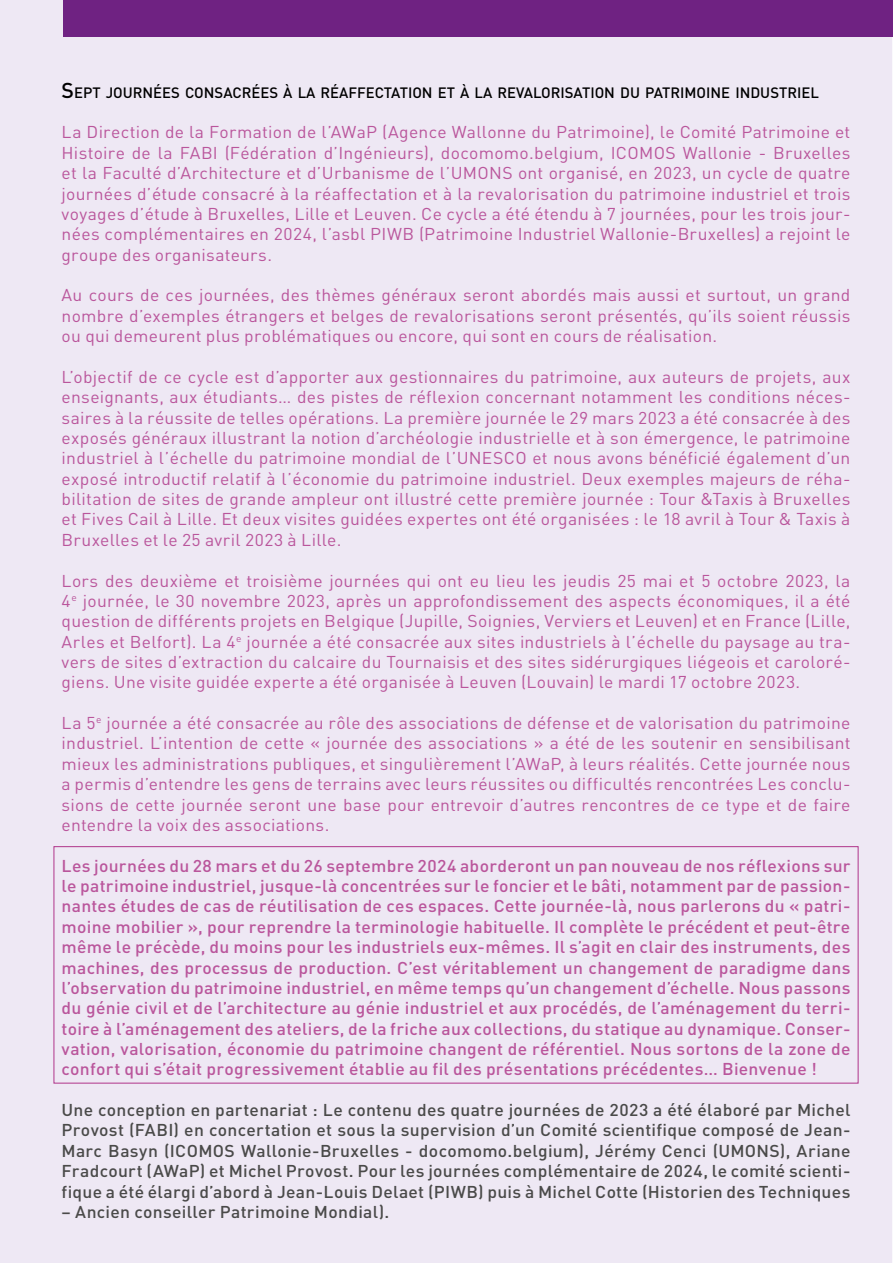
<style>
.page{position:relative;width:893px;height:1263px;background:#fff}
.page>*{position:absolute;margin:0;border:0;box-sizing:border-box;transform-origin:0 0}
.t1{font:16.95px/20.4px "DINOT";letter-spacing:.015em;color:#ba569c;text-align:justify}
.t2{font:500 16.95px/20.4px "DINOT";letter-spacing:.015em;color:#ba569c;text-align:justify}
.t3{font:500 16.95px/20.4px "DINOT";letter-spacing:.015em;color:#4a4a49;text-align:justify}
.t4{font:500 14.85px "DINOT";color:#000}
.s1{font-size:21.15px}
</style>
<div class="page">
<div style="left:0;top:0;width:892px;height:1263px;background:#eee8f4"></div>
<div style="left:63px;top:0;width:830px;height:37px;background:#6f2282"></div>
<div style="left:54px;top:846px;width:804px;height:237px;border:1px solid #b0348a"></div>
<p class="t4" style="left:62px;top:83px;width:759px"><span class="s1">S</span>EPT JOURNÉES CONSACRÉES À LA RÉAFFECTATION ET À LA REVALORISATION DU PATRIMOINE INDUSTRIEL</p>
<p class="t1" style="left:62px;top:122px;width:790px">La Direction de la Formation de l’AWaP (Agence Wallonne du Patrimoine), le Comité Patrimoine et Histoire de la FABI (Fédération d’Ingénieurs), docomomo.belgium, ICOMOS Wallonie - Bruxelles et la Faculté d’Architecture et d’Urbanisme de l’UMONS ont organisé, en 2023, un cycle de quatre journées d’étude consacré à la réaffectation et à la revalorisation du patrimoine industriel et trois voyages d’étude à Bruxelles, Lille et Leuven. Ce cycle a été étendu à 7 journées, pour les trois jour&shy;nées complémentaires en 2024, l’asbl PIWB (Patrimoine Industriel Wallonie-Bruxelles) a rejoint le groupe des organisateurs.</p>
<p class="t1" style="left:62px;top:285px;width:790px">Au cours de ces journées, des thèmes généraux seront abordés mais aussi et surtout, un grand nombre d’exemples étrangers et belges de revalorisations seront présentés, qu’ils soient réussis ou qui demeurent plus problématiques ou encore, qui sont en cours de réalisation.</p>
<p class="t1" style="left:62px;top:366px;width:790px">L’objectif de ce cycle est d’apporter aux gestionnaires du patrimoine, aux auteurs de projets, aux enseignants, aux étudiants… des pistes de réflexion concernant notamment les conditions néces&shy;saires à la réussite de telles opérations. La première journée le 29 mars 2023 a été consacrée à des exposés généraux illustrant la notion d’archéologie industrielle et à son émergence, le patrimoine industriel à l’échelle du patrimoine mondial de l’UNESCO et nous avons bénéficié également d’un exposé introductif relatif à l’économie du patrimoine industriel. Deux exemples majeurs de réha&shy;bilitation de sites de grande ampleur ont illustré cette première journée : Tour &amp;Taxis à Bruxelles et Fives Cail à Lille. Et deux visites guidées expertes ont été organisées : le 18 avril à Tour &amp; Taxis à Bruxelles et le 25 avril 2023 à Lille.</p>
<p class="t1" style="left:62px;top:570px;width:790px">Lors des deuxième et troisième journées qui ont eu lieu les jeudis 25 mai et 5 octobre 2023, la 4<sup>e</sup> journée, le 30 novembre 2023, après un approfondissement des aspects économiques, il a été question de différents projets en Belgique (Jupille, Soignies, Verviers et Leuven) et en France (Lille, Arles et Belfort). La 4<sup>e</sup> journée a été consacrée aux sites industriels à l’échelle du paysage au tra&shy;vers de sites d’extraction du calcaire du Tournaisis et des sites sidérurgiques liégeois et caroloré&shy;giens. Une visite guidée experte a été organisée à Leuven (Louvain) le mardi 17 octobre 2023.</p>
<p class="t1" style="left:62px;top:712px;width:790px">La 5<sup>e</sup> journée a été consacrée au rôle des associations de défense et de valorisation du patrimoine industriel. L’intention de cette « journée des associations » a été de les soutenir en sensibilisant mieux les administrations publiques, et singulièrement l’AWaP, à leurs réalités. Cette journée nous a permis d’entendre les gens de terrains avec leurs réussites ou difficultés rencontrées Les conclu&shy;sions de cette journée seront une base pour entrevoir d’autres rencontres de ce type et de faire entendre la voix des associations.</p>
<p class="t2" style="left:62px;top:855px;width:790px">Les journées du 28 mars et du 26 septembre 2024 aborderont un pan nouveau de nos réflexions sur le patrimoine industriel, jusque-là concentrées sur le foncier et le bâti, notamment par de passion&shy;nantes études de cas de réutilisation de ces espaces. Cette journée-là, nous parlerons du « patri&shy;moine mobilier », pour reprendre la terminologie habituelle. Il complète le précédent et peut-être même le précède, du moins pour les industriels eux-mêmes. Il s’agit en clair des instruments, des machines, des processus de production. C’est véritablement un changement de paradigme dans l’observation du patrimoine industriel, en même temps qu’un changement d’échelle. Nous passons du génie civil et de l’architecture au génie industriel et aux procédés, de l’aménagement du terri&shy;toire à l’aménagement des ateliers, de la friche aux collections, du statique au dynamique. Conser&shy;vation, valorisation, économie du patrimoine changent de référentiel. Nous sortons de la zone de confort qui s’était progressivement établie au fil des présentations précédentes… Bienvenue !</p>
<p class="t3" style="left:62px;top:1099px;width:790px">Une conception en partenariat : Le contenu des quatre journées de 2023 a été élaboré par Michel Provost (FABI) en concertation et sous la supervision d’un Comité scientifique composé de Jean-Marc Basyn (ICOMOS Wallonie-Bruxelles - docomomo.belgium), Jérémy Cenci (UMONS), Ariane Fradcourt (AWaP) et Michel Provost. Pour les journées complémentaire de 2024, le comité scienti&shy;fique a été élargi d’abord à Jean-Louis Delaet (PIWB) puis à Michel Cotte (Historien des Techniques</p>
<p class="t3" style="left:62px;top:1201px;width:329px">– Ancien conseiller Patrimoine Mondial).</p>
</div>
